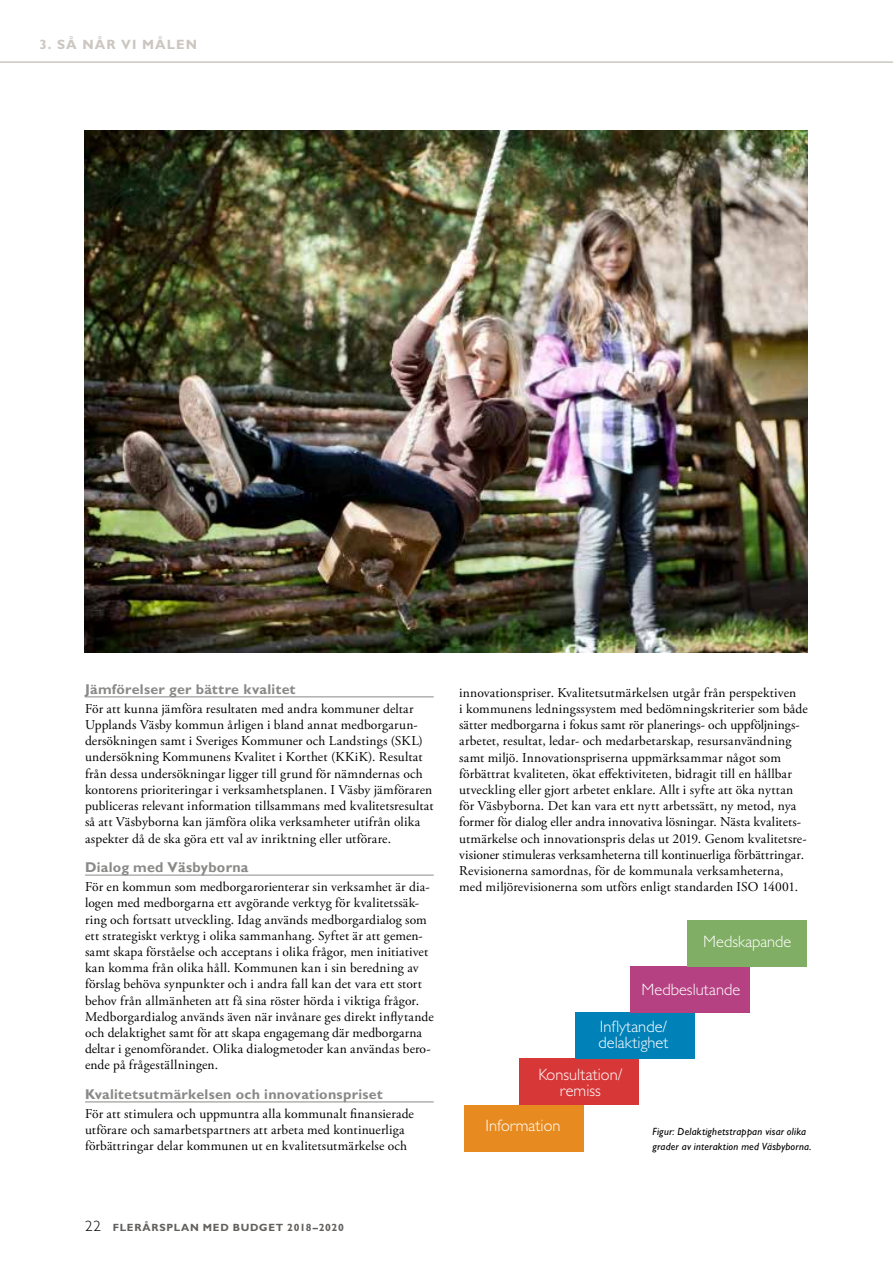
<style>
.page{position:relative;width:893px;height:1263px;background:#fff}
.page>*{position:absolute;margin:0;border:0;box-sizing:border-box;transform-origin:0 0}
.t1{font:300 16.5px/16.5px "Gill Sans MT Pro";color:#fff}
.t2{font:700 14.25px "Gill Sans MT Pro";letter-spacing:.015em;color:#898a88}
.t3{font:700 14.25px "Gill Sans";letter-spacing:.02em;color:#898a88}
.t4{font:13.5px/16.2px "Adobe Garamond Pro";letter-spacing:.01em;color:#000001}
.t5{font:700 13.5px "Gill Sans MT Pro";letter-spacing:.08em;color:#cbc7c0}
.t6{font:italic 500 10.5px/15px "Gill Sans MT Pro";letter-spacing:.02em;color:#000001}
.t7{font:700 10.5px "Gill Sans MT Pro";letter-spacing:.065em;color:#62615f}
.s1{font-family:"Gill Sans MT Pro"}
.s2{font-weight:300;font-size:15px;color:#000001}
</style>
<div class="page">
<hr style="left:0;top:61px;width:893px;height:2px;background:#cbc7c0">
<div style="left:465px;top:1105px;width:119px;height:46px;background:#e78b20"></div>
<div style="left:520px;top:1059px;width:119px;height:46px;background:#d83738"></div>
<div style="left:575px;top:1012px;width:119px;height:47px;background:#0082b9"></div>
<div style="left:630px;top:966px;width:119px;height:46px;background:#b64182"></div>
<div style="left:688px;top:920px;width:119px;height:46px;background:#80ae64"></div>
<hr style="left:85px;top:697px;width:349px;height:1px;background:#898a88">
<hr style="left:85px;top:875px;width:349px;height:1px;background:#898a88">
<hr style="left:85px;top:1102px;width:349px;height:1px;background:#898a88">
<img style="left:85px;top:130px;width:723px;height:523px">
<p class="t5" style="left:39px;top:36px;width:159px">3. SÅ NÅR VI MÅLEN</p>
<p class="t2" style="left:85px;top:680px;width:212px">Jämförelser ger bättre kvalitet</p>
<p class="t4" style="left:85px;top:701px;width:350px">För att kunna jämföra resultaten med andra kommuner deltar Upplands Väsby kommun årligen i bland annat medborgarun&shy;dersökningen samt i Sveriges Kommuner och Landstings (SKL) undersökning Kommunens Kvalitet i Korthet (KKiK). Resultat från dessa undersökningar ligger till grund för nämndernas och kontorens prioriteringar i verksamhetsplanen. I Väsby jämföraren publiceras relevant information tillsammans med kvalitetsresultat så att Väsbyborna kan jämföra olika verksamheter utifrån olika aspekter då de ska göra ett val av inriktning eller utförare.</p>
<p class="t3" style="left:85px;top:858px;width:165px"><span class="s1">Dialog m</span>ed Väsbyborna</p>
<p class="t4" style="left:85px;top:879px;width:350px">För en kommun som medborgarorienterar sin verksamhet är dia&shy;logen med medborgarna ett avgörande verktyg för kvalitetssäk&shy;ring och fortsatt utveckling. Idag används medborgardialog som ett strategiskt verktyg i olika sammanhang. Syftet är att gemen&shy;samt skapa förståelse och acceptans i olika frågor, men initiativet kan komma från olika håll. Kommunen kan i sin beredning av förslag behöva synpunkter och i andra fall kan det vara ett stort behov från allmänheten att få sina röster hörda i viktiga frågor.<br>Medborgardialog används även när invånare ges direkt inflytande och delaktighet samt för att skapa engagemang där medborgarna deltar i genomförandet. Olika dialogmetoder kan användas bero&shy;ende på frågeställningen.</p>
<p class="t2" style="left:85px;top:1085px;width:299px">Kvalitetsutmärkelsen och innovationspriset</p>
<p class="t4" style="left:85px;top:1106px;width:330px">För att stimulera och uppmuntra alla kommunalt finansierade utförare och samarbetspartners att arbeta med kontinuerliga förbättringar delar kommunen ut en kvalitetsutmärkelse och</p>
<p class="t4" style="left:459px;top:685px;width:350px">innovationspriser. Kvalitetsutmärkelsen utgår från perspektiven<br>i kommunens ledningssystem med bedömningskriterier som både sätter medborgarna i fokus samt rör planerings- och uppföljnings&shy;arbetet, resultat, ledar- och medarbetarskap, resursanvändning samt miljö. Innovationspriserna uppmärksammar något som förbättrat kvaliteten, ökat effektiviteten, bidragit till en hållbar utveckling eller gjort arbetet enklare. Allt i syfte att öka nyttan för Väsbyborna. Det kan vara ett nytt arbetssätt, ny metod, nya former för dialog eller andra innovativa lösningar. Nästa kvalitets&shy;utmärkelse och innovationspris delas ut 2019. Genom kvalitetsre&shy;visioner stimuleras verksamheterna till kontinuerliga förbättringar.<br>Revisionerna samordnas, för de kommunala verksamheterna, med miljörevisionerna som utförs enligt standarden ISO 14001.</p>
<p class="t1" style="left:703px;top:933px;width:90px">Medskapande</p>
<p class="t1" style="left:642px;top:981px;width:100px">Medbeslutande</p>
<p class="t1" style="left:599px;top:1018px;width:71px">Inflytande/ delaktighet</p>
<p class="t1" style="left:538px;top:1065px;width:85px;text-align:center">Konsultation/ remiss</p>
<p class="t1" style="left:486px;top:1117px;width:76px">Information</p>
<p class="t6" style="left:652px;top:1124px;width:160px">Figur: Delaktighetstrappan visar olika grader av interaktion med Väsbyborna.</p>
<p class="t7" style="left:85px;top:1221px;width:260px"><span class="s2">22</span> FLERÅRSPLAN MED BUDGET 2018–2020</p>
</div>
